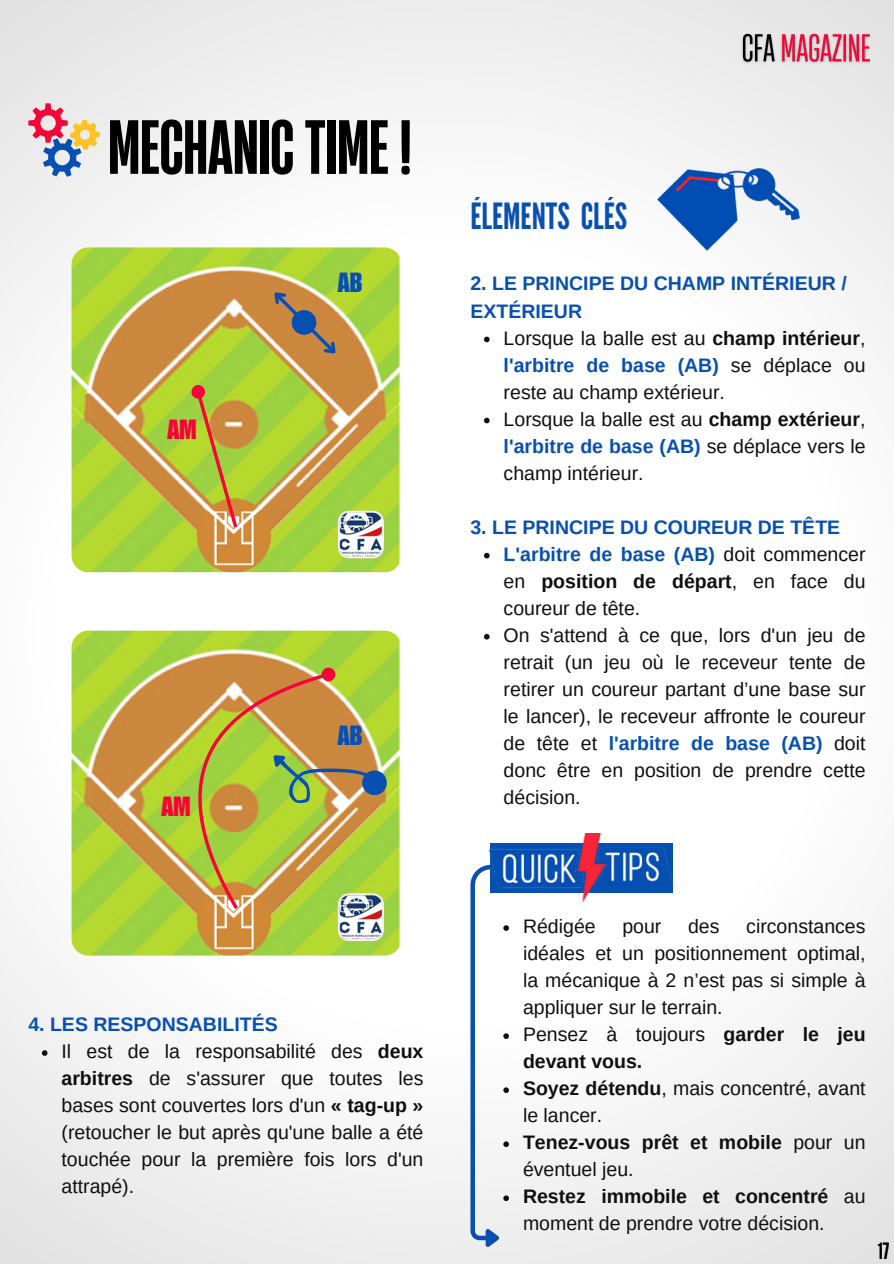
<style>
.page{position:relative;width:894px;height:1264px;background:#fff}
.page>*{position:absolute;margin:0;border:0;box-sizing:border-box;transform-origin:0 0}
.t1{font:700 72px "Heading Now 36";color:#000}
.t2{font:36px "League Gothic";color:#0750b2}
.t3{font:27px "Impact LT Std";color:#0750b2}
.t4{font:27px "Impact LT Std";color:#f80237}
.t5{font:22.5px "League Gothic";color:#000}
.t6{font:19.5px/27px "Arimo";color:#0f0f0f}
.t7{font:700 19.5px/27px "Arimo";color:#0f0f0f}
.t8{font:700 19.5px/27px "Arimo";color:#0750b2}
.s1{font-weight:700}
.s2{font-weight:700;color:#0750b2}
.s3{font-weight:400}
</style>
<div class="page">
<svg style="left:28px;top:103px;width:71px;height:73px;background:#d0b3b9"></svg>
<img style="left:657px;top:168px;width:142px;height:82px">
<img style="left:489px;top:833px;width:183px;height:68px">
<img style="left:71px;top:247px;width:330px;height:325px;border-radius:17px">
<svg style="left:337px;top:510px;width:46px;height:48px"></svg>
<img style="left:71px;top:630px;width:330px;height:325px;border-radius:17px">
<svg style="left:337px;top:893px;width:46px;height:48px"></svg>
<svg style="left:188px;top:381px;width:52px;height:150px;background:#bdaf45"></svg>
<svg style="left:265px;top:283px;width:79px;height:80px;background:#c0964f"></svg>
<div style="left:291px;top:310px;width:25px;height:25px;background:#0750b2;border-radius:50%"></div>
<div style="left:362px;top:770px;width:25px;height:25px;background:#0750b2;border-radius:50%"></div>
<svg style="left:341px;top:744px;width:33px;height:59px"></svg>
<img style="left:735px;top:23px;width:142px;height:49px">
<svg style="left:484px;top:336px;width:5px;height:6px"></svg>
<svg style="left:484px;top:418px;width:5px;height:5px"></svg>
<svg style="left:484px;top:553px;width:5px;height:5px"></svg>
<svg style="left:484px;top:634px;width:5px;height:5px"></svg>
<svg style="left:467px;top:862px;width:46px;height:388px"></svg>
<svg style="left:149px;top:631px;width:192px;height:283px;background:#bcb348"></svg>
<svg style="left:315px;top:660px;width:25px;height:27px"></svg>
<svg style="left:42px;top:1050px;width:5px;height:5px"></svg>
<p class="t1" style="left:108px;top:98px;width:305px">MECHANICTIME !</p>
<p class="t4" style="left:167px;top:419px;width:31px">AM</p>
<h4 class="t4" style="left:161px;top:796px;width:31px">AM</h4>
<h4 class="t3" style="left:337px;top:273px;width:26px">AB</h4>
<p class="t3" style="left:337px;top:725px;width:26px">AB</p>
<h4 class="t8" style="left:28px;top:1010px;width:251px">4. LES RESPONSABILITÉS</h4>
<p class="t6" style="left:61px;top:1037px;width:363px;text-align:justify">Il est de la responsabilité des <span class="s1">deux arbitres</span> de s'assurer que toutes les bases sont couvertes lors d'un <span class="s1">« tag-up » </span>(retoucher le but après qu'une balle a été touchée pour la première fois lors d'un attrapé).</p>
<h1 class="t2" style="left:470px;top:196px;width:158px">ÉLEMENTS CLÉS</h1>
<p class="t8" style="left:470px;top:270px;width:377px">2. LE PRINCIPE DU CHAMP INTÉRIEUR /<br>EXTÉRIEUR</p>
<p class="t6" style="left:503px;top:324px;width:363px">Lorsque la balle est au <span class="s1">champ intérieur</span>, <span class="s2">l'arbitre de base (AB)</span> se déplace ou reste au champ extérieur.<br>Lorsque la balle est au <span class="s1">champ extérieur</span>, <span class="s2">l'arbitre de base (AB)</span> se déplace vers le champ intérieur.</p>
<p class="t6" style="left:503px;top:513px;width:363px;text-indent:-33px"><span class="s2">3. LE PRINCIPE DU COUREUR DE TÊTE<br>L'arbitre de base (AB)</span> doit commencer en <span class="s1">position de départ</span>, en face du coureur de tête.<br>On s'attend à ce que, lors d'un jeu de retrait (un jeu où le receveur tente de retirer un coureur partant d’une base sur le lancer), le receveur affronte le coureur de tête et <span class="s2">l'arbitre de base (AB)</span> doit donc être en position de prendre cette décision.</p>
<h3 class="t6" style="left:523px;top:912px;width:74px">Rédigée</h3>
<h3 class="t6" style="left:622px;top:912px;width:41px">pour</h3>
<h3 class="t6" style="left:688px;top:912px;width:33px">des</h3>
<h3 class="t6" style="left:523px;top:912px;width:344px;text-align:justify;text-indent:223px">circonstances idéales et un positionnement optimal, la mécanique à 2 n’est pas si simple à appliquer sur le terrain.</h3>
<p class="t7" style="left:523px;top:1020px;width:344px"><span class="s3">Pensez à toujours</span> garder le jeu devant vous.</p>
<p class="t6" style="left:523px;top:1074px;width:344px"><span class="s1">Soyez détendu</span>, mais concentré, avant le lancer.</p>
<h4 class="t7" style="left:523px;top:1128px;width:344px">Tenez-vous prêt et mobile <span class="s3">pour un éventuel jeu.</span></h4>
<p class="t6" style="left:523px;top:1182px;width:344px"><span class="s1">Restez immobile et concentré</span> au moment de prendre votre décision.</p>
<p class="t5" style="left:877px;top:1237px;width:13px">17</p>
</div>
